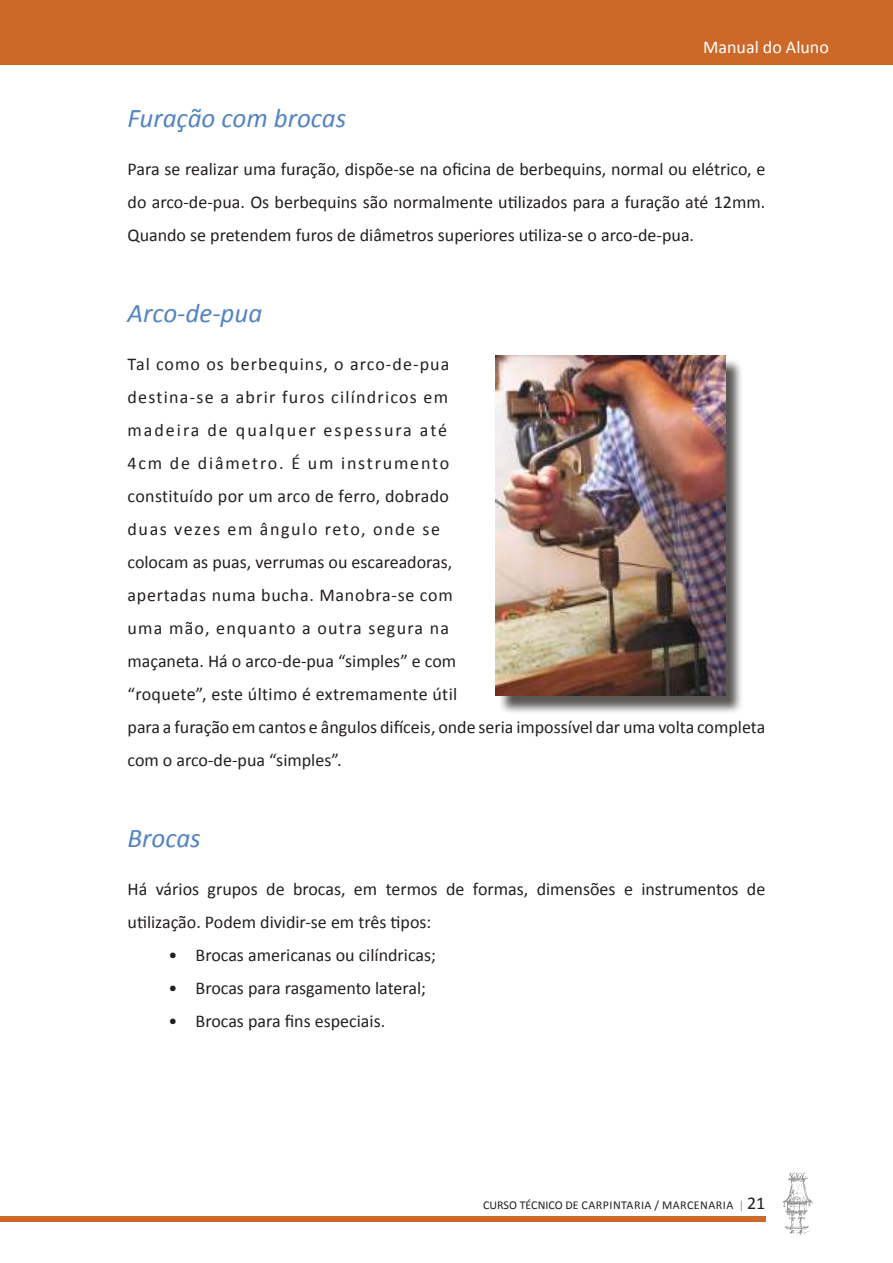
<style>
.page{position:relative;width:893px;height:1263px;background:#fff}
.page>*{position:absolute;margin:0;border:0;box-sizing:border-box;transform-origin:0 0}
.t1{font:italic 27px "Calibri";color:#5383c3}
.t2{font:18px/33px "Calibri";letter-spacing:.02em;color:#241f1f}
.t3{font:18px/33px "Calibri";color:#241f1f;text-align:justify}
.t4{font:18px "Calibri";color:#fff}
.t5{font:12px "Calibri";color:#241f1f}
.s1{color:#919193}
.s2{font-size:18px}
</style>
<div class="page">
<div style="left:0;top:1216px;width:765px;height:5px;background:#cc6929"></div>
<div style="left:0;top:0;width:893px;height:64px;background:#cc6929"></div>
<svg style="left:783px;top:1171px;width:30px;height:64px"></svg>
<div style="left:498px;top:358px;width:246px;height:356px;background:#241f1f;opacity:.75"></div>
<img style="left:495px;top:356px;width:230px;height:340px">
<p class="t4" style="left:703px;top:35px;width:127px">Manual do Aluno</p>
<h1 class="t1" style="left:128px;top:99px;width:220px">Furação com brocas</h1>
<p class="t3" style="left:128px;top:152px;width:639px">Para se realizar uma furação, dispõe-se na oficina de berbequins, normal ou elétrico, e do arco-de-pua. Os berbequins são normalmente utilizados para a furação até 12mm.<br>Quando se pretendem furos de diâmetros superiores utiliza-se o arco-de-pua.</p>
<h1 class="t1" style="left:128px;top:294px;width:136px">Arco-de-pua</h1>
<p class="t2" style="left:128px;top:347px;width:639px">Tal como os berbequins, o arco-de-pua<br>destina-se a abrir furos cilíndricos em<br>madeira de qualquer espessura até<br>4cm de diâmetro. É um instrumento<br>constituído por um arco de ferro, dobrado<br>duas vezes em ângulo reto, onde se<br>colocam as puas, verrumas ou escareadoras,<br>apertadas numa bucha. Manobra-se com<br>uma mão, enquanto a outra segura na<br>maçaneta. Há o arco-de-pua “simples” e com<br>“roquete”, este último é extremamente útil<br>para a furação em cantos e ângulos difíceis, onde seria impossível dar uma volta completa com o arco-de-pua “simples”.</p>
<h1 class="t1" style="left:128px;top:819px;width:75px">Brocas</h1>
<p class="t3" style="left:128px;top:872px;width:639px">Há vários grupos de brocas, em termos de formas, dimensões e instrumentos de utilização. Podem dividir-se em três tipos:</p>
<p class="t3" style="left:169px;top:938px;width:269px">• Brocas americanas ou cilíndricas;</p>
<p class="t3" style="left:169px;top:971px;width:259px">• Brocas para rasgamento lateral;</p>
<p class="t3" style="left:169px;top:1004px;width:218px">• Brocas para fins especiais.</p>
<p class="t5" style="left:483px;top:1197px;width:205px">CURSO TÉCNICO DE Car pintaria / Marcen</p>
<p class="t5" style="left:708px;top:1197px;width:58px">aria <span class="s1">|</span><span class="s2">21</span></p>
</div>
